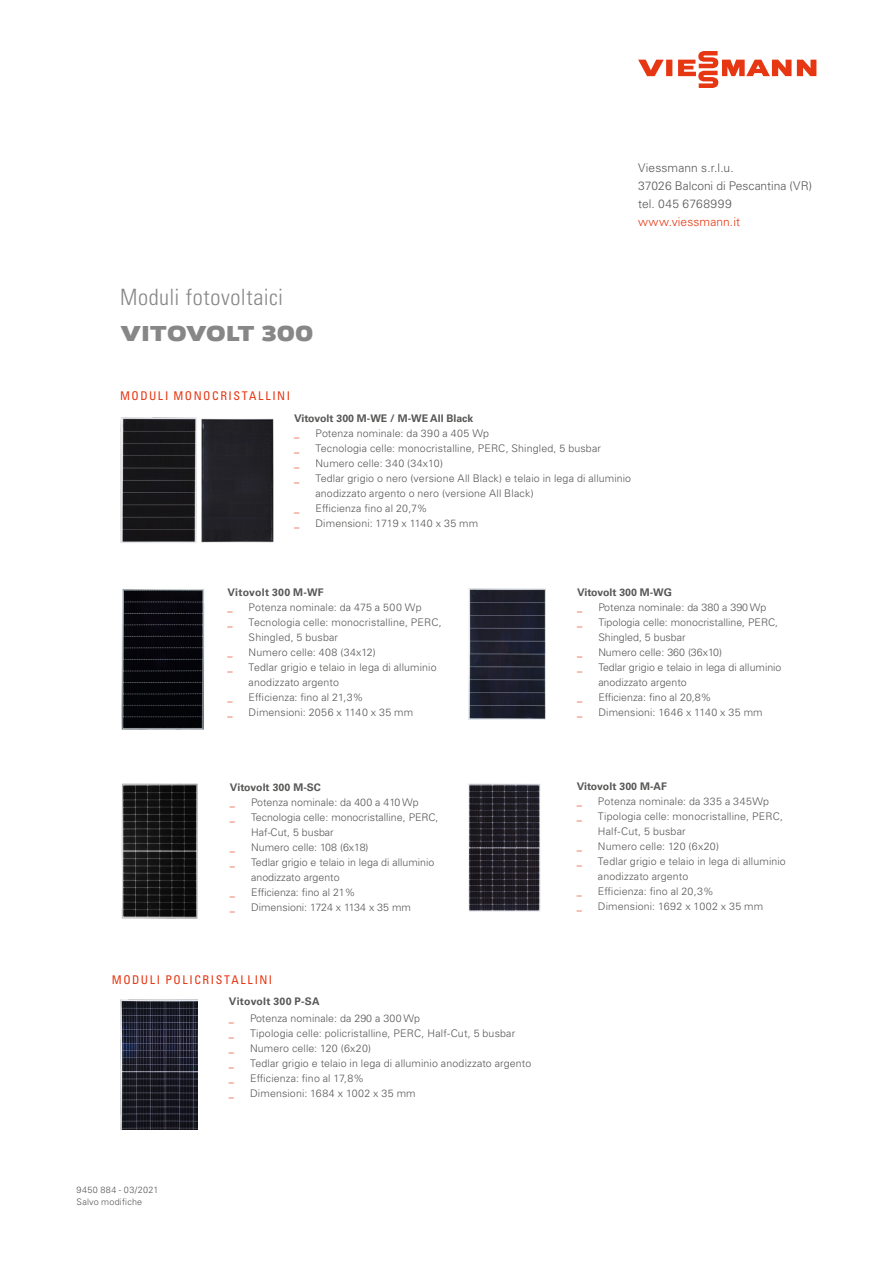
<style>
.page{position:relative;width:893px;height:1263px;background:#fff}
.page>*{position:absolute;margin:0;border:0;box-sizing:border-box;transform-origin:0 0}
.t1{font:22.5px "Univers LTCYR 47 Light Cond";letter-spacing:.025em;color:#878787}
.t2{font:700 22.5px "Viessmann";letter-spacing:-.02em;color:#878787}
.t3{font:300 12px/18px "Univers LTCYR 45";letter-spacing:.005em;color:#575756}
.t4{font:condensed 12px "Univers LTCYR 57";letter-spacing:.125em;color:#e63612}
.t5{font:300 12px "Univers LTCYR 45";letter-spacing:.01em;color:#e63612}
.t6{font:300 10.5px/15px "Univers LTCYR 45";letter-spacing:.01em;color:#575756}
.t7{font:700 10.5px "Univers LTCYR 65";color:#575756}
.t8{font:300 10.5px "Univers LTCYR 45";color:#e63612}
.t9{font:700 10.5px "Univers LTCYR 65";letter-spacing:.025em;color:#575756}
.t10{font:300 9px/12px "Univers LTCYR 45";letter-spacing:.03em;color:#575756}
</style>
<div class="page">
<svg style="left:638px;top:51px;width:178px;height:37px"></svg>
<img style="left:120px;top:999px;width:78px;height:130px">
<img style="left:468px;top:588px;width:78px;height:132px">
<img style="left:120px;top:417px;width:77px;height:126px">
<img style="left:468px;top:783px;width:72px;height:128px">
<img style="left:121px;top:589px;width:84px;height:141px">
<img style="left:201px;top:418px;width:73px;height:125px">
<img style="left:121px;top:783px;width:77px;height:136px">
<h1 class="t1" style="left:120px;top:281px;width:165px">Moduli fotovoltaici</h1>
<h1 class="t2" style="left:120px;top:318px;width:195px">VITOVOLT 300</h1>
<p class="t4" style="left:120px;top:388px;width:171px">MODULI MONOCRISTALLINI</p>
<p class="t7" style="left:294px;top:411px;width:181px">Vitovolt 300 M-WE / M-WE All Black</p>
<p class="t8" style="left:294px;top:427px;width:7px">_</p>
<p class="t6" style="left:315px;top:426px;width:175px">Potenza nominale: da 390 a 405 Wp</p>
<p class="t8" style="left:294px;top:442px;width:7px">_</p>
<p class="t6" style="left:315px;top:441px;width:287px">Tecnologia celle: monocristalline, PERC, Shingled, 5 busbar</p>
<p class="t8" style="left:294px;top:457px;width:7px">_</p>
<p class="t6" style="left:315px;top:456px;width:129px">Numero celle: 340 (34x10)</p>
<p class="t3" style="left:638px;top:159px;width:176px">Viessmann s.r.l.u.<br>37026 Balconi di Pescantina (VR) tel. 045 6768999</p>
<p class="t5" style="left:638px;top:214px;width:104px">www.viessmann.it</p>
<p class="t8" style="left:294px;top:472px;width:7px">_</p>
<p class="t6" style="left:315px;top:471px;width:317px">Tedlar grigio o nero (versione All Black) e telaio in lega di alluminio anodizzato argento o nero (versione All Black)</p>
<p class="t8" style="left:294px;top:502px;width:7px">_</p>
<p class="t6" style="left:315px;top:501px;width:114px">Efficienza fino al 20,7%</p>
<p class="t8" style="left:294px;top:517px;width:7px">_</p>
<p class="t6" style="left:315px;top:516px;width:164px">Dimensioni: 1719 x 1140 x 35 mm</p>
<p class="t9" style="left:227px;top:584px;width:98px">Vitovolt 300 M-WF</p>
<p class="t8" style="left:227px;top:600px;width:7px">_</p>
<p class="t6" style="left:249px;top:599px;width:174px">Potenza nominale: da 475 a 500 Wp</p>
<p class="t8" style="left:227px;top:615px;width:7px">_</p>
<p class="t6" style="left:249px;top:614px;width:195px">Tecnologia celle: monocristalline, PERC,<br>Shingled, 5 busbar</p>
<p class="t8" style="left:227px;top:645px;width:7px">_</p>
<p class="t6" style="left:249px;top:644px;width:129px">Numero celle: 408 (34x12)</p>
<p class="t8" style="left:227px;top:660px;width:7px">_</p>
<p class="t6" style="left:249px;top:659px;width:189px">Tedlar grigio e telaio in lega di alluminio anodizzato argento</p>
<p class="t8" style="left:227px;top:690px;width:7px">_</p>
<p class="t6" style="left:249px;top:689px;width:116px">Efficienza: fino al 21,3%</p>
<p class="t8" style="left:227px;top:705px;width:7px">_</p>
<p class="t6" style="left:249px;top:704px;width:166px">Dimensioni: 2056 x 1140 x 35 mm</p>
<p class="t7" style="left:230px;top:780px;width:93px">Vitovolt 300 M-SC</p>
<p class="t8" style="left:230px;top:795px;width:7px">_</p>
<p class="t6" style="left:251px;top:795px;width:169px">Potenza nominale: da 400 a 410 Wp</p>
<p class="t8" style="left:230px;top:810px;width:7px">_</p>
<p class="t6" style="left:251px;top:810px;width:189px">Tecnologia celle: monocristalline, PERC,<br>Haf-Cut, 5 busbar</p>
<p class="t8" style="left:230px;top:840px;width:7px">_</p>
<p class="t6" style="left:251px;top:840px;width:119px">Numero celle: 108 (6x18)</p>
<p class="t8" style="left:230px;top:855px;width:7px">_</p>
<p class="t6" style="left:251px;top:855px;width:185px">Tedlar grigio e telaio in lega di alluminio anodizzato argento</p>
<p class="t8" style="left:230px;top:885px;width:7px">_</p>
<p class="t6" style="left:251px;top:885px;width:106px">Efficienza: fino al 21%</p>
<p class="t8" style="left:230px;top:900px;width:7px">_</p>
<p class="t6" style="left:251px;top:900px;width:161px">Dimensioni: 1724 x 1134 x 35 mm</p>
<p class="t4" style="left:112px;top:972px;width:162px">MODULI POLICRISTALLINI</p>
<p class="t9" style="left:229px;top:994px;width:92px">Vitovolt 300 P-SA</p>
<p class="t8" style="left:229px;top:1011px;width:7px">_</p>
<p class="t6" style="left:250px;top:1010px;width:171px">Potenza nominale: da 290 a 300 Wp</p>
<p class="t8" style="left:229px;top:1026px;width:7px">_</p>
<p class="t6" style="left:250px;top:1025px;width:267px">Tipologia celle: policristalline, PERC, Half-Cut, 5 busbar</p>
<p class="t8" style="left:229px;top:1041px;width:7px">_</p>
<p class="t6" style="left:250px;top:1040px;width:123px">Numero celle: 120 (6x20)</p>
<p class="t10" style="left:77px;top:1183px;width:83px">9450 884 - 03/2021<br>Salvo modifiche</p>
<p class="t8" style="left:229px;top:1056px;width:7px">_</p>
<p class="t6" style="left:250px;top:1055px;width:283px">Tedlar grigio e telaio in lega di alluminio anodizzato argento</p>
<p class="t8" style="left:229px;top:1071px;width:7px">_</p>
<p class="t6" style="left:250px;top:1070px;width:116px">Efficienza: fino al 17,8%</p>
<p class="t8" style="left:229px;top:1086px;width:7px">_</p>
<p class="t6" style="left:250px;top:1085px;width:167px">Dimensioni: 1684 x 1002 x 35 mm</p>
<p class="t7" style="left:577px;top:584px;width:96px">Vitovolt 300 M-WG</p>
<p class="t8" style="left:577px;top:600px;width:7px">_</p>
<p class="t6" style="left:598px;top:599px;width:170px">Potenza nominale: da 380 a 390 Wp</p>
<p class="t8" style="left:577px;top:615px;width:7px">_</p>
<p class="t6" style="left:598px;top:614px;width:181px">Tipologia celle: monocristalline, PERC,<br>Shingled, 5 busbar</p>
<p class="t8" style="left:577px;top:645px;width:7px">_</p>
<p class="t6" style="left:598px;top:644px;width:125px">Numero celle: 360 (36x10)</p>
<p class="t8" style="left:577px;top:660px;width:7px">_</p>
<p class="t6" style="left:598px;top:659px;width:185px">Tedlar grigio e telaio in lega di alluminio anodizzato argento</p>
<p class="t8" style="left:577px;top:690px;width:7px">_</p>
<p class="t6" style="left:598px;top:689px;width:115px">Efficienza: fino al 20,8%</p>
<p class="t8" style="left:577px;top:705px;width:7px">_</p>
<p class="t6" style="left:598px;top:704px;width:166px">Dimensioni: 1646 x 1140 x 35 mm</p>
<p class="t7" style="left:577px;top:779px;width:92px">Vitovolt 300 M-AF</p>
<p class="t8" style="left:577px;top:795px;width:7px">_</p>
<p class="t6" style="left:598px;top:794px;width:173px">Potenza nominale: da 335 a 345Wp</p>
<p class="t8" style="left:577px;top:810px;width:7px">_</p>
<p class="t6" style="left:598px;top:809px;width:187px">Tipologia celle: monocristalline, PERC,<br>Half-Cut, 5 busbar</p>
<p class="t8" style="left:577px;top:840px;width:7px">_</p>
<p class="t6" style="left:598px;top:839px;width:123px">Numero celle: 120 (6x20)</p>
<p class="t8" style="left:577px;top:855px;width:7px">_</p>
<p class="t6" style="left:598px;top:854px;width:189px">Tedlar grigio e telaio in lega di alluminio anodizzato argento</p>
<p class="t8" style="left:577px;top:885px;width:7px">_</p>
<p class="t6" style="left:598px;top:884px;width:117px">Efficienza: fino al 20,3%</p>
<p class="t8" style="left:577px;top:900px;width:7px">_</p>
<p class="t6" style="left:598px;top:899px;width:167px">Dimensioni: 1692 x 1002 x 35 mm</p>
</div>
